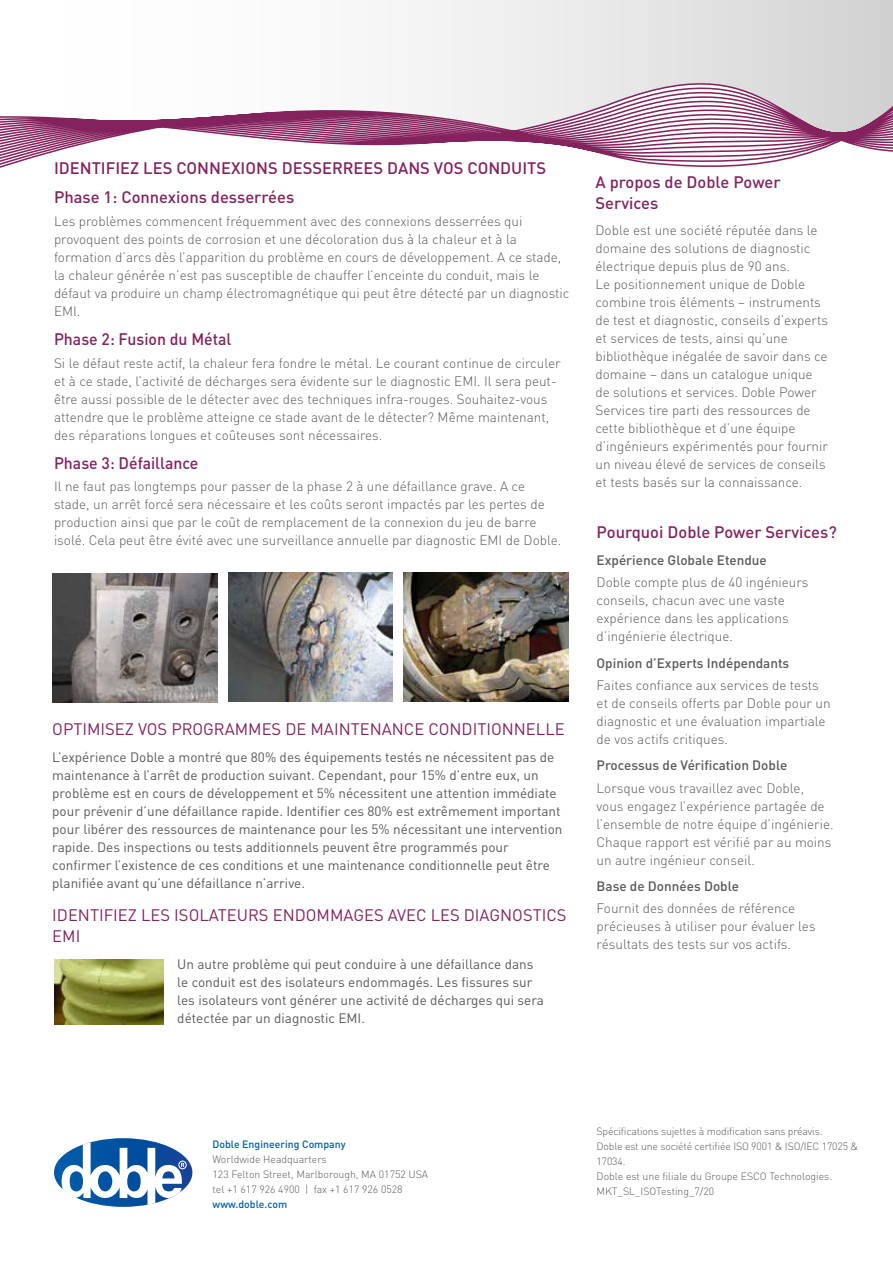
<style>
.page{position:relative;width:893px;height:1263px;background:#fff}
.page>*{position:absolute;margin:0;border:0;box-sizing:border-box;transform-origin:0 0}
.t1{font:500 16.5px/29.5px "DIN Pro";color:#84225e}
.t2{font:16.5px/21px "DIN Pro";color:#84225e}
.t3{font:500 16.5px "DIN Pro";color:#84225e;scale:.96 1}
.t4{font:300 13.5px/18px "DIN Pro";color:#58595b}
.t5{font:13.5px/18px "DIN Pro";color:#58595b}
.t6{font:500 13.5px "DIN Pro";color:#58595b}
.t7{font:300 10.5px/15px "DIN Pro";letter-spacing:-.005em;color:#58595b}
.t8{font:500 10.5px "DIN Pro";color:#005daa}
</style>
<div class="page">
<svg style="left:54px;top:1138px;width:138px;height:69px"></svg>
<img style="left:52px;top:573px;width:165px;height:129px">
<img style="left:228px;top:573px;width:165px;height:128px">
<img style="left:404px;top:573px;width:165px;height:129px">
<img style="left:54px;top:959px;width:109px;height:65px">
<svg style="left:0;top:40px;width:893px;height:128px"></svg>
<p class="t1" style="left:54px;top:151px;width:494px">IDENTIFIEZ LES CONNEXIONS DESSERREES DANS VOS CONDUITS<br>Phase 1: Connexions desserrées</p>
<p class="t4" style="left:54px;top:211px;width:517px">Les problèmes commencent fréquemment avec des connexions desserrées qui provoquent des points de corrosion et une décoloration dus à la chaleur et à la formation d’arcs dès l’apparition du problème en cours de développement. A ce stade, la chaleur générée n’est pas susceptible de chauffer l’enceinte du conduit, mais le défaut va produire un champ électromagnétique qui peut être détecté par un diagnostic EMI.</p>
<p class="t3" style="left:54px;top:326px;width:186px">Phase 2: Fusion du Métal</p>
<p class="t4" style="left:54px;top:352px;width:508px">Si le défaut reste actif, la chaleur fera fondre le métal. Le courant continue de circuler et à ce stade, l’activité de décharges sera évidente sur le diagnostic EMI. Il sera peut&shy;être aussi possible de le détecter avec des techniques infra-rouges. Souhaitez-vous attendre que le problème atteigne ce stade avant de le détecter? Même maintenant, des réparations longues et coûteuses sont nécessaires.</p>
<p class="t3" style="left:54px;top:450px;width:152px">Phase 3: Défaillance</p>
<p class="t4" style="left:54px;top:476px;width:509px">Il ne faut pas longtemps pour passer de la phase 2 à une défaillance grave. A ce stade, un arrêt forcé sera nécessaire et les coûts seront impactés par les pertes de production ainsi que par le coût de remplacement de la connexion du jeu de barre isolé. Cela peut être évité avec une surveillance annuelle par diagnostic EMI de Doble.</p>
<p class="t2" style="left:52px;top:717px;width:514px">OPTIMISEZ VOS PROGRAMMES DE MAINTENANCE CONDITIONNELLE</p>
<p class="t5" style="left:52px;top:746px;width:512px">L’expérience Doble a montré que 80% des équipements testés ne nécessitent pas de maintenance à l’arrêt de production suivant. Cependant, pour 15% d’entre eux, un problème est en cours de développement et 5% nécessitent une attention immédiate pour prévenir d’une défaillance rapide. Identifier ces 80% est extrêmement important pour libérer des ressources de maintenance pour les 5% nécessitant une intervention rapide. Des inspections ou tests additionnels peuvent être programmés pour confirmer l’existence de ces conditions et une maintenance conditionnelle peut être planifiée avant qu’une défaillance n’arrive.</p>
<p class="t2" style="left:52px;top:903px;width:516px">IDENTIFIEZ LES ISOLATEURS ENDOMMAGES AVEC LES DIAGNOSTICS<br>EMI</p>
<p class="t5" style="left:177px;top:953px;width:368px">Un autre problème qui peut conduire à une défaillance dans le conduit est des isolateurs endommagés. Les fissures sur les isolateurs vont générer une activité de décharges qui sera détectée par un diagnostic EMI.</p>
<p class="t1" style="left:595px;top:170px;width:187px;line-height:21px">A propos de Doble Power<br>Services</p>
<p class="t4" style="left:595px;top:220px;width:234px">Doble est une société réputée dans le domaine des solutions de diagnostic électrique depuis plus de 90 ans.<br>Le positionnement unique de Doble combine trois éléments – instruments de test et diagnostic, conseils d’experts et services de tests, ainsi qu’une bibliothèque inégalée de savoir dans ce domaine – dans un catalogue unique de solutions et services. Doble Power Services tire parti des ressources de cette bibliothèque et d’une équipe d’ingénieurs expérimentés pour fournir un niveau élevé de services de conseils et tests basés sur la connaissance.</p>
<p class="t1" style="left:597px;top:516px;width:242px">Pourquoi Doble Power Services?</p>
<p class="t6" style="left:597px;top:549px;width:172px">Expérience Globale Etendue</p>
<p class="t4" style="left:597px;top:572px;width:213px">Doble compte plus de 40 ingénieurs conseils, chacun avec une vaste expérience dans les applications d’ingénierie électrique.</p>
<p class="t6" style="left:597px;top:652px;width:194px">Opinion d’Experts Indépendants</p>
<p class="t4" style="left:597px;top:675px;width:236px">Faites confiance aux services de tests et de conseils offerts par Doble pour un diagnostic et une évaluation impartiale de vos actifs critiques.</p>
<p class="t6" style="left:597px;top:755px;width:192px">Processus de Vérification Doble</p>
<p class="t4" style="left:597px;top:778px;width:239px">Lorsque vous travaillez avec Doble, vous engagez l’expérience partagée de l’ensemble de notre équipe d’ingénierie.<br>Chaque rapport est vérifié par au moins un autre ingénieur conseil.</p>
<p class="t6" style="left:597px;top:875px;width:144px">Base de Données Doble</p>
<p class="t4" style="left:597px;top:898px;width:221px">Fournit des données de référence précieuses à utiliser pour évaluer les résultats des tests sur vos actifs.</p>
<p class="t8" style="left:213px;top:1136px;width:135px">Doble Engineering Company</p>
<p class="t7" style="left:213px;top:1151px;width:217px">Worldwide Headquarters<br>123 Felton Street, Marlborough, MA 01752 USA tel +1 617 926 4900 | fax +1 617 926 0528</p>
<p class="t8" style="left:213px;top:1196px;width:76px">www.doble.com</p>
<p class="t7" style="left:597px;top:1122px;width:263px">Spécifications sujettes à modification sans préavis.<br>Doble est une société certifiée ISO 9001 &amp; ISO/IEC 17025 &amp; 17034.<br>Doble est une filiale du Groupe ESCO Technologies.<br>MKT_SL_ISOTesting_7/20</p>
</div>
